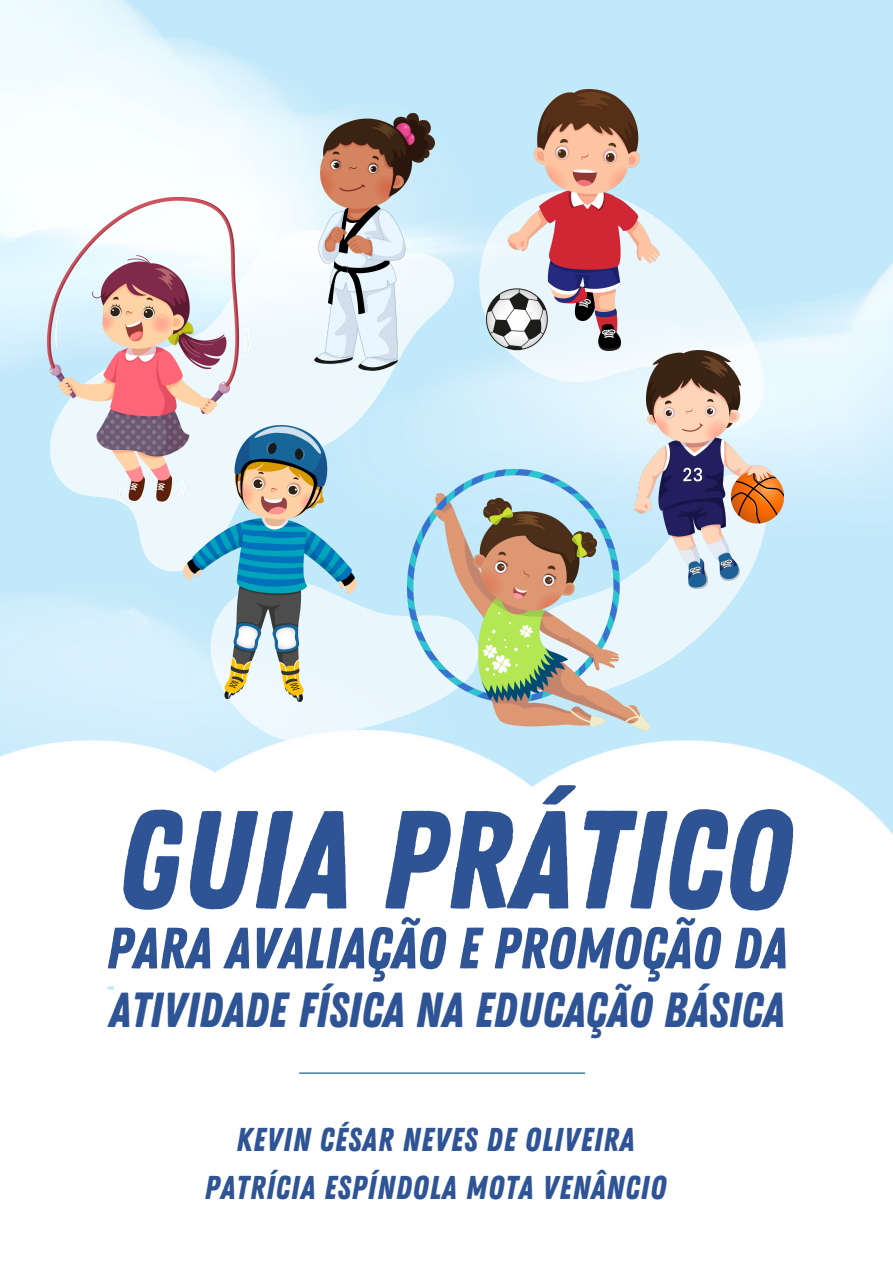
<style>
.page{position:relative;width:893px;height:1264px;background:#fff}
.page>*{position:absolute;margin:0;border:0;box-sizing:border-box;transform-origin:0 0}
.t1{font:139.2px "Zing Rust Base";color:#2f5496}
.t2{font:58.2px "Zing Rust Base";color:#2f5496}
.t3{font:49.2px "Zing Rust Base";color:#2f5496}
.t4{font:33px "Zing Rust Base";letter-spacing:.025em;color:#2f5496}
</style>
<div class="page">
<svg style="left:649px;top:588px;width:122px;height:126px;fill:#c1e9fa"></svg>
<svg style="left:443px;top:137px;width:345px;height:374px"></svg>
<svg style="left:20px;top:160px;width:478px;height:440px"></svg>
<svg style="left:191px;top:563px;width:217px;height:167px;fill:#e9f7fd"></svg>
<img style="left:48px;top:197px;width:201px;height:307px">
<img style="left:486px;top:89px;width:173px;height:261px">
<img style="left:314px;top:113px;width:121px;height:258px">
<img style="left:635px;top:351px;width:148px;height:237px">
<img style="left:408px;top:469px;width:241px;height:261px">
<img style="left:184px;top:426px;width:172px;height:275px">
<img style="left:0;top:730px;width:892px;height:344px">
<hr style="left:299px;top:1072px;width:286px;height:1px;background:#005480">
<p class="t1" style="left:117px;top:779px;width:675px">GUIA PRÁTICO</p>
<p class="t2" style="left:106px;top:914px;width:682px">PARA AVALIAÇÃO E PROMOÇÃO DA</p>
<p class="t3" style="left:109px;top:981px;width:677px">ATIVIDADE FÍSICA NA EDUCAÇÃO BÁSICA</p>
<p class="t4" style="left:236px;top:1120px;width:399px">KEVIN CÉSAR NEVES DE OLIVEIRA</p>
<p class="t4" style="left:204px;top:1168px;width:463px">PATRÍCIA ESPÍNDOLA MOTA VENÂNCIO</p>
</div>
